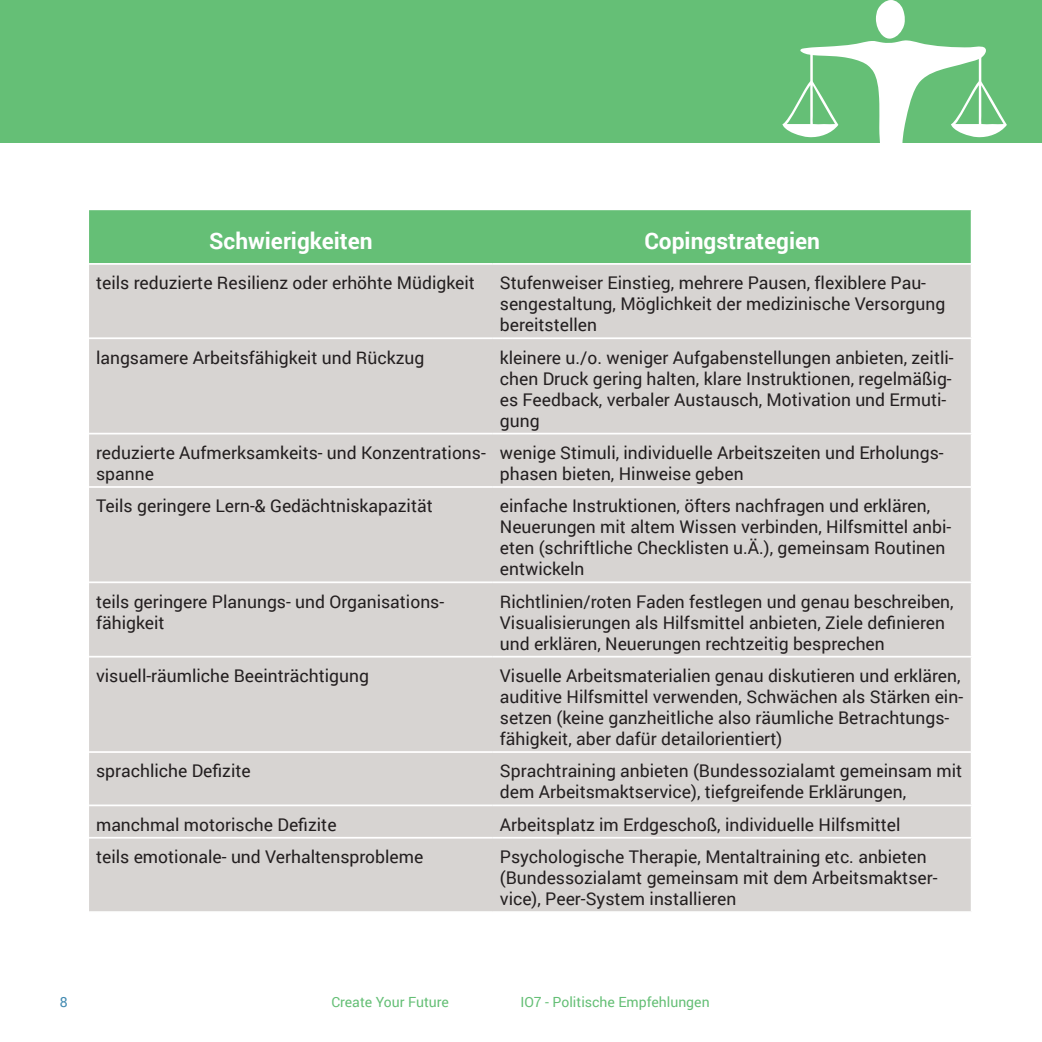
<style>
.page{position:relative;width:1042px;height:1042px;background:#fff}
.page>*{position:absolute;margin:0;border:0;box-sizing:border-box;transform-origin:0 0}
.Table-Row_Header{font:700 22.75px "Roboto";color:#fff}
.Table-Row_Time{font:17.5px/21px "Roboto";color:#231f20}
.t1{font:14px "Roboto";color:#65bf76}
.t2{font:14px "Roboto";color:#428ab1}
</style>
<div class="page">
<div style="left:0;top:0;width:1042px;height:142px;background:#65bf76"></div>
<svg style="left:782px;top:0;width:225px;height:143px"></svg>
<div style="left:89px;top:210px;width:882px;height:53px;background:#65bf76"></div>
<div style="left:89px;top:265px;width:882px;height:72px;background:#d7d4d2"></div>
<div style="left:89px;top:339px;width:882px;height:94px;background:#d7d4d2"></div>
<div style="left:89px;top:434px;width:882px;height:52px;background:#d7d4d2"></div>
<div style="left:89px;top:488px;width:882px;height:93px;background:#d7d4d2"></div>
<div style="left:89px;top:583px;width:882px;height:328px;background:#d7d4d2"></div>
<hr style="left:89px;top:656px;width:404px;height:1px;background:#fff">
<hr style="left:493px;top:656px;width:479px;height:1px;background:#fff">
<hr style="left:89px;top:751px;width:404px;height:2px;background:#fff">
<hr style="left:493px;top:751px;width:479px;height:2px;background:#fff">
<hr style="left:89px;top:804px;width:404px;height:2px;background:#fff">
<hr style="left:493px;top:804px;width:479px;height:2px;background:#fff">
<hr style="left:89px;top:837px;width:404px;height:1px;background:#fff">
<hr style="left:493px;top:837px;width:479px;height:1px;background:#fff">
<p class="Table-Row_Header" style="left:209px;top:225px;width:165px">Schwierigkeiten</p>
<p class="Table-Row_Header" style="left:644px;top:225px;width:177px">Copingstrategien</p>
<p class="Table-Row_Time" style="left:96px;top:272px;width:380px">teils reduzierte Resilienz oder erhöhte Müdigkeit</p>
<p class="Table-Row_Time" style="left:500px;top:272px;width:447px">Stufenweiser Einstieg, mehrere Pausen, flexiblere Pau&shy;sengestaltung, Möglichkeit der medizinische Versorgung bereitstellen</p>
<p class="Table-Row_Time" style="left:96px;top:346px;width:330px">langsamere Arbeitsfähigkeit und Rückzug</p>
<p class="Table-Row_Time" style="left:500px;top:346px;width:455px">kleinere u./o. weniger Aufgabenstellungen anbieten, zeitli&shy;chen Druck gering halten, klare Instruktionen, regelmäßig&shy;es Feedback, verbaler Austausch, Motivation und Ermuti&shy;gung</p>
<p class="Table-Row_Time" style="left:96px;top:441px;width:391px">reduzierte Aufmerksamkeits- und Konzentrations&shy;spanne</p>
<p class="Table-Row_Time" style="left:500px;top:441px;width:445px">wenige Stimuli, individuelle Arbeitszeiten und Erholungs&shy;phasen bieten, Hinweise geben</p>
<p class="Table-Row_Time" style="left:96px;top:495px;width:338px">Teils geringere Lern-&amp; Gedächtniskapazität</p>
<p class="Table-Row_Time" style="left:500px;top:495px;width:453px">einfache Instruktionen, öfters nachfragen und erklären, Neuerungen mit altem Wissen verbinden, Hilfsmittel anbi&shy;eten (schriftliche Checklisten u.Ä.), gemeinsam Routinen entwickeln</p>
<p class="Table-Row_Time" style="left:96px;top:590px;width:350px">teils geringere Planungs- und Organisations&shy;fähigkeit</p>
<p class="Table-Row_Time" style="left:500px;top:590px;width:455px">Richtlinien/roten Faden festlegen und genau beschreiben,<br>Visualisierungen als Hilfsmittel anbieten, Ziele definieren und erklären, Neuerungen rechtzeitig besprechen</p>
<p class="Table-Row_Time" style="left:96px;top:664px;width:274px">visuell-räumliche Beeinträchtigung</p>
<p class="Table-Row_Time" style="left:500px;top:664px;width:465px">Visuelle Arbeitsmaterialien genau diskutieren und erklären, auditive Hilfsmittel verwenden, Schwächen als Stärken ein&shy;setzen (keine ganzheitliche also räumliche Betrachtungs&shy;fähigkeit, aber dafür detailorientiert)</p>
<p class="Table-Row_Time" style="left:96px;top:760px;width:156px">sprachliche Defizite</p>
<p class="Table-Row_Time" style="left:500px;top:760px;width:464px">Sprachtraining anbieten (Bundessozialamt gemeinsam mit dem Arbeitsmaktservice), tiefgreifende Erklärungen,</p>
<p class="Table-Row_Time" style="left:96px;top:813px;width:242px">manchmal motorische Defizite</p>
<p class="Table-Row_Time" style="left:500px;top:813px;width:402px">Arbeitsplatz im Erdgeschoß, individuelle Hilfsmittel</p>
<p class="Table-Row_Time" style="left:96px;top:845px;width:329px">teils emotionale- und Verhaltensprobleme</p>
<p class="Table-Row_Time" style="left:500px;top:845px;width:439px">Psychologische Therapie, Mentaltraining etc. anbieten (Bundessozialamt gemeinsam mit dem Arbeitsmaktser&shy;vice), Peer-System installieren</p>
<p class="t2" style="left:60px;top:992px;width:9px">8</p>
<p class="t1" style="left:331px;top:992px;width:119px">Create Your Future</p>
<p class="t1" style="left:520px;top:992px;width:191px">IO7 - Politische Empfehlungen</p>
</div>
